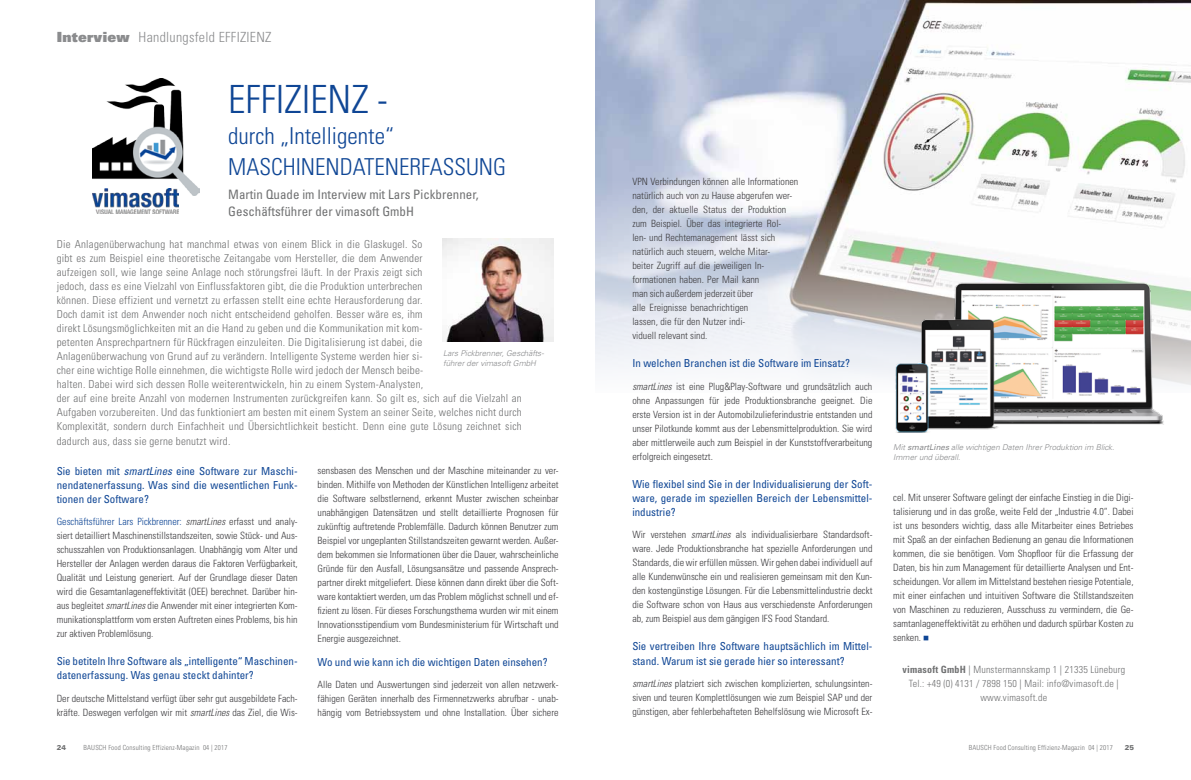
<style>
.page{position:relative;width:1191px;height:780px;background:#fff}
.page>*{position:absolute;margin:0;border:0;box-sizing:border-box;transform-origin:0 0}
.t1{font:300 condensed 38.9px "Univers";color:#0f4695}
.t2{font:300 condensed 23.3px/31.1px "Univers";color:#0f4695}
.t3{font:300 condensed 14px "Univers";letter-spacing:.02em;color:#8b8c8e}
.t4{font:condensed 13px/17px "Univers";color:#707172}
.t5{font:300 condensed 11px/14px "Univers";letter-spacing:.02em;color:#707172}
.t6{font:condensed 11px/14px "Univers";color:#0f4695;text-align:justify}
.t7{font:300 condensed 10px/14px "Univers";color:#3e3d40;text-align:justify}
.t8{font:300 condensed 10px/14px "Univers";letter-spacing:.02em;color:#707172;text-align:center}
.t9{font:italic 300 8px/9.6px "Univers";color:#87888a}
.t10{font:300 condensed 7px "Univers";letter-spacing:.02em;color:#707172}
.t11{font:900 7px "Univers";color:#707172}
.s1{font-weight:900;font-stretch:normal}
.s2{font-style:italic}
.s3{color:#0f4695}
.s4{font-weight:400}
.s5{font-weight:700}
</style>
<div class="page">
<img style="left:595px;top:0;width:596px;height:385px">
<img style="left:442px;top:239px;width:112px;height:102px">
<img style="left:92px;top:79px;width:108px;height:116px">
<img style="left:92px;top:188px;width:86px;height:26px">
<img style="left:893px;top:282px;width:271px;height:150px">
<h3 class="t3" style="left:57px;top:28px;width:216px"><span class="s1">Interview</span> Handlungsfeld Effizienz</h3>
<h1 class="t1" style="left:228px;top:76px;width:161px">Effizienz -</h1>
<h2 class="t2" style="left:228px;top:120px;width:277px">durch „Intelligente“<br>Maschi nendatenerfassung</h2>
<h3 class="t4" style="left:228px;top:186px;width:252px">Martin Quade im I nterview mit Lars Pickbrenner,<br>Geschäftsführer der vimasoft GmbH</h3>
<p class="t5" style="left:57px;top:237px;width:466px">Die Anlagenüberwachung hat manchmal etwas von einem Blick in die Glaskugel. So<br>gibt es zum Beispiel eine theoretische Zeitangabe vom Hersteller, die dem Anwender<br>aufzeigen soll, wie lange seine Anlage noch störungsfrei läuft. In der Praxis zeigt sich<br>jedoch, dass es eine Vielzahl von Einflussfaktoren gibt, die die Produktion unterbrechen<br>können. Diese effizient und vernetzt zu erfassen stellt eine echte Herausforderung dar.<br>Doch damit ist dem Anwender noch nicht entscheidend geholfen. Besser wäre es, ihm<br>direkt Lösungsmöglichkeiten mit an die Hand zu geben und die Kommunikation mit kom-<br>petenten Ansprechpartnern für Rückfragen einzuleiten. Die Digitalisierung ist dabei, die<br>Anlagenüberwachung von Grund auf zu verändern. Intelligente Systeme werden hier si-<br>cher eine wichtige Rolle einnehmen, die wichtigste Rolle wird jedoch der Mensch beibe-<br>halten. Dabei wird sich dessen Rolle weiterentwickeln, hin zu einem System-Analysten,<br>der auf eine breite Anzahl von modernen Instrumenten zurückgreifen kann. So gilt es, sich auf die Vielzahl an Aufgaben vorzubereiten. Und das funktioniert am besten mit einem System an seiner Seite, welches nicht durch Komplexität, sondern durch Einfachheit und Übersichtlichkeit besticht. Denn eine gute Lösung zeichnet sich</p>
<p class="t5" style="left:57px;top:434px;width:175px">dadurch aus, dass sie gerne benutzt wird.</p>
<p class="t9" style="left:443px;top:349px;width:102px">Lars Pickbrenner, Geschäfts&shy;führer der vimasoft GmbH</p>
<p class="t6" style="left:57px;top:463px;width:242px">Sie bieten mit <span class="s2">smartLines</span> eine Software zur Maschi&shy;nendatenerfassung. Was sind die wesentlichen Funk&shy;tionen der Software?</p>
<p class="t7" style="left:57px;top:514px;width:242px"><span class="s3">Geschäftsführer Lars Pickbrenner:</span> <span class="s2">smartLines</span> erfasst und analy&shy;siert detailliert Maschinenstillstandszeiten, sowie Stück- und Aus&shy;schusszahlen von Produktionsanlagen. Unabhängig vom Alter und Hersteller der Anlagen werden daraus die Faktoren Verfügbarkeit, Qualität und Leistung generiert. Auf der Grundlage dieser Daten wird die Gesamtanlageneffektivität (OEE) berechnet. Darüber hin&shy;aus begleitet <span class="s2">smartLines</span> die Anwender mit einer integrierten Kom&shy;munikationsplattform vom ersten Auftreten eines Problems, bis hin zur aktiven Problemlösung.</p>
<p class="t6" style="left:57px;top:654px;width:242px">Sie betiteln I hre Software als „intelligente“ Maschinen&shy;datenerfassung. Was genau steckt dahinter?</p>
<p class="t7" style="left:57px;top:691px;width:242px">Der deutsche Mittelstand verfügt über sehr gut ausgebildete Fach&shy;kräfte. Deswegen verfolgen wir mit <span class="s2">smartLines</span> das Ziel, die Wis-</p>
<p class="t7" style="left:317px;top:463px;width:242px">sensbasen des Menschen und der Maschine miteinander zu ver&shy;binden. Mithilfe von Methoden der Künstlichen Intelligenz arbeitet die Software selbstlernend, erkennt Muster zwischen scheinbar unabhängigen Datensätzen und stellt detaillierte Prognosen für zukünftig auftretende Problemfälle. Dadurch können Benutzer zum Beispiel vor ungeplanten Stillstandszeiten gewarnt werden. Außer&shy;dem bekommen sie Informationen über die Dauer, wahrscheinliche Gründe für den Ausfall, Lösungsansätze und passende Ansprech&shy;partner direkt mitgeliefert. Diese können dann direkt über die Soft&shy;ware kontaktiert werden, um das Problem möglichst schnell und ef&shy;fizient zu lösen. Für dieses Forschungsthema wurden wir mit einem Innovationsstipendium vom Bundesministerium für Wirtschaft und Energie ausgezeichnet.</p>
<p class="t6" style="left:317px;top:654px;width:232px">Wo und wie kann ich die wichtigen Daten einsehen?</p>
<p class="t7" style="left:317px;top:678px;width:242px">Alle Daten und Auswertungen sind jederzeit von allen netzwerk&shy;fähigen Geräten innerhalb des Firmennetzwerks abrufbar - unab&shy;hängig vom Betriebssystem und ohne Installation. Über sichere</p>
<p class="t7" style="left:632px;top:175px;width:168px;text-align:left">VPN Verbindungen können alle Informationen natürlich auch von zu Hause abgerufen wer&shy;den, der aktuelle Status der Produktion zum Beispiel. Über das integrierte Rol-<br>len- und Rechtemanagement lässt sich natürlich auch steuern, welche Mitar-<br>beiter Zugriff auf die jeweiligen In&shy;formationen haben. Per Mail kann<br>man sich außerdem jederzeit über<br>alle Ereignisse benachrichtigen<br>lassen, die für den Nutzer indi-<br>viduell relevant sind.</p>
<p class="t6" style="left:632px;top:356px;width:219px">I n welchen Branchen ist die Software im Einsatz?</p>
<p class="t7" style="left:632px;top:379px;width:242px"><span class="s2">smartLines</span> ist eine Plug&amp;Play-Software und grundsätzlich auch ohne Anpassungen für jede Produktionsbranche geeignet. Die erste Version ist in der Automobilzulieferindustrie entstanden und unser Pilotkunde kommt aus der Lebensmittelproduktion. Sie wird aber mittlerweile auch zum Beispiel in der Kunststoffverarbeitung erfolgreich eingesetzt.</p>
<p class="t6" style="left:632px;top:477px;width:242px">Wie flexibel sind Sie in der I ndividualisierung der Soft&shy;ware, gerade im speziellen Bereich der Lebensmittel&shy;industrie?</p>
<p class="t7" style="left:632px;top:528px;width:242px">Wir verstehen <span class="s2">smartLines</span> als individualisierbare Standardsoft&shy;ware. Jede Produktionsbranche hat spezielle Anforderungen und Standards, die wir erfüllen müssen. Wir gehen dabei individuell auf alle Kundenwünsche ein und realisieren gemeinsam mit den Kun&shy;den kostengünstige Lösungen. Für die Lebensmittelindustrie deckt die Software schon von Haus aus verschiedenste Anforderungen ab, zum Beispiel aus dem gängigen IFS Food Standard.</p>
<p class="t6" style="left:632px;top:639px;width:242px">Sie vertreiben I hre Software hauptsächlich im Mittel&shy;stand. Warum ist sie gerade hier so interessant?</p>
<p class="t7" style="left:632px;top:676px;width:242px"><span class="s2">smartLines</span> platziert sich zwischen komplizierten, schulungsinten&shy;siven und teuren Komplettlösungen wie zum Beispiel SAP und der günstigen, aber fehlerbehafteten Behelfslösung wie Microsoft Ex-</p>
<p class="t9" style="left:893px;top:442px;width:223px">Mit <span class="s4">smartLines</span> alle wichtigen Daten Ihrer Produktion im Blick.<br>Immer und überall.</p>
<p class="t7" style="left:893px;top:491px;width:242px">cel. Mit unserer Software gelingt der einfache Einstieg in die Digi&shy;talisierung und in das große, weite Feld der „Industrie 4.0“. Dabei ist uns besonders wichtig, dass alle Mitarbeiter eines Betriebes mit Spaß an der einfachen Bedienung an genau die Informationen kommen, die sie benötigen. Vom Shopfloor für die Erfassung der Daten, bis hin zum Management für detaillierte Analysen und Ent&shy;scheidungen. Vor allem im Mittelstand bestehen riesige Potentiale, mit einer einfachen und intuitiven Software die Stillstandszeiten von Maschinen zu reduzieren, Ausschuss zu vermindern, die Ge&shy;samtanlageneffektivität zu erhöhen und dadurch spürbar Kosten zu senken. <span class="s3">■</span></p>
<p class="t8" style="left:902px;top:662px;width:224px"><span class="s5">vimasoft GmbH</span> | Munstermannskamp 1 | 21335 Lüneburg<br>Tel.: +49 (0) 4131 / 7898 150 | Mail: info@vimasoft.de | www.vimasoft.de</p>
<p class="t11" style="left:57px;top:742px;width:11px">24</p>
<p class="t10" style="left:84px;top:742px;width:145px">Bausch Food Consulting Effizienz-Magazin 04 | 2017</p>
<p class="t10" style="left:969px;top:742px;width:145px">Bausch Food Consulting Effizienz-Magazin 04 | 2017</p>
<p class="t11" style="left:1124px;top:742px;width:11px">25</p>
</div>
